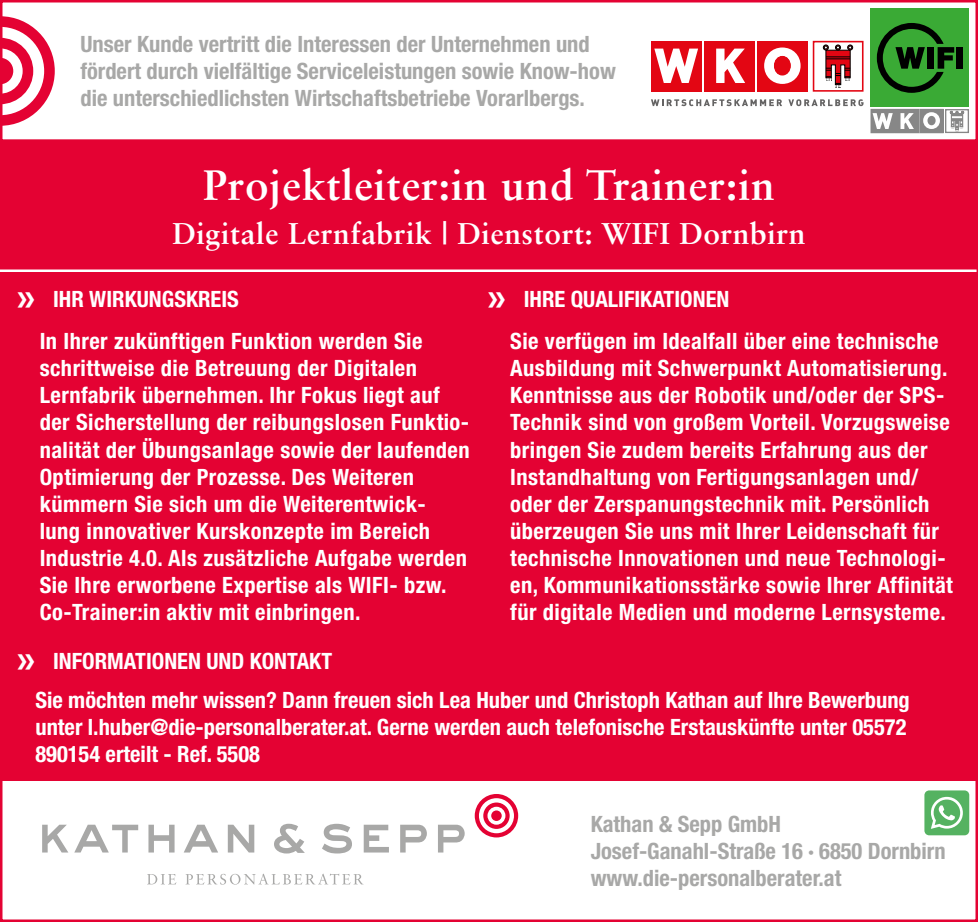
<style>
.page{position:relative;width:978px;height:922px;background:#fff}
.page>*{position:absolute;margin:0;border:0;box-sizing:border-box;transform-origin:0 0}
.t1{font:700 42.5px "Sabon LT Std";letter-spacing:.02em;color:#fff}
.t2{font:700 40px "Myriad Pro";color:#fff}
.t3{font:700 30px "Sabon LT Std";letter-spacing:.02em;color:#fff}
.t4{font:700 condensed 22.5px/27px "Helvetica Neue LT Std";letter-spacing:.02em;color:#fff}
.t5{font:700 condensed 22.5px/27px "Helvetica Neue LT Std";color:#a8a8a7}
.t6{font:700 condensed 22.5px/39.5px "Helvetica Neue LT Std";color:#fff}
</style>
<div class="page">
<div style="left:0;top:0;width:978px;height:780px;background:#e40233"></div>
<div style="left:1px;top:1px;width:976px;height:139px;background:#fff"></div>
<div style="left:0;top:0;width:978px;height:142px;border:2px solid #e40233"></div>
<svg style="left:0;top:16px;width:55px;height:110px"></svg>
<hr style="left:0;top:269px;width:977px;height:3px;background:#fff">
<svg style="left:475px;top:794px;width:43px;height:43px"></svg>
<svg style="left:42px;top:824px;width:26px;height:28px"></svg>
<svg style="left:74px;top:824px;width:64px;height:28px"></svg>
<svg style="left:148px;top:824px;width:27px;height:28px"></svg>
<svg style="left:184px;top:824px;width:34px;height:28px"></svg>
<svg style="left:228px;top:824px;width:26px;height:28px"></svg>
<svg style="left:322px;top:823px;width:30px;height:30px"></svg>
<svg style="left:364px;top:824px;width:25px;height:28px"></svg>
<svg style="left:400px;top:824px;width:27px;height:28px"></svg>
<svg style="left:438px;top:824px;width:27px;height:28px"></svg>
<svg style="left:147px;top:874px;width:29px;height:10px"></svg>
<svg style="left:186px;top:873px;width:177px;height:11px"></svg>
<svg style="left:274px;top:823px;width:31px;height:30px"></svg>
<div style="left:871px;top:9px;width:98px;height:98px;background:#3aaa35"></div>
<div style="left:956px;top:47px;width:7px;height:22px;background:#000"></div>
<svg style="left:877px;top:23px;width:77px;height:70px"></svg>
<div style="left:871px;top:109px;width:23px;height:24px;background:#878787"></div>
<div style="left:895px;top:109px;width:24px;height:24px;background:#878787"></div>
<div style="left:920px;top:109px;width:23px;height:24px;background:#878787"></div>
<svg style="left:873px;top:113px;width:20px;height:16px"></svg>
<svg style="left:923px;top:112px;width:17px;height:17px"></svg>
<div style="left:945px;top:109px;width:24px;height:24px;border:1px solid #878787"></div>
<svg style="left:950px;top:111px;width:14px;height:20px"></svg>
<svg style="left:900px;top:113px;width:14px;height:16px"></svg>
<div style="left:757px;top:41px;width:51px;height:50px;background:#e30613"></div>
<div style="left:704px;top:41px;width:51px;height:50px;background:#e30613"></div>
<svg style="left:716px;top:49px;width:29px;height:34px"></svg>
<div style="left:651px;top:41px;width:50px;height:50px;background:#e30613"></div>
<svg style="left:654px;top:49px;width:44px;height:34px"></svg>
<svg style="left:764px;top:47px;width:37px;height:37px"></svg>
<div style="left:774px;top:56px;width:16px;height:19px;background:#e30613;border-radius:50%"></div>
<div style="left:774px;top:56px;width:17px;height:19px;border:1px solid #e30613;border-radius:50%"></div>
<div style="left:813px;top:41px;width:51px;height:51px;background:#fff;border:2px solid #e30613"></div>
<svg style="left:823px;top:45px;width:30px;height:43px"></svg>
<svg style="left:651px;top:99px;width:131px;height:7px"></svg>
<svg style="left:788px;top:99px;width:76px;height:7px"></svg>
<p class="t5" style="left:80px;top:30px;width:537px">Unser Kunde vertritt die Interessen der Unternehmen und fördert durch vielfältige Serviceleistungen sowie Know-how die unterschiedlichsten Wirtschaftsbetriebe Vorarlbergs.</p>
<h1 class="t1" style="left:203px;top:158px;width:573px">Projektleiter:in und Trainer:in</h1>
<h3 class="t3" style="left:173px;top:215px;width:634px">Digitale Lernfabrik | Dienstort: WIFI Dornbirn</h3>
<p class="t4" style="left:510px;top:277px;width:430px;line-height:42.5px;text-indent:13px">IHRE QUALIFIKATIONEN<br>Sie verfügen im Idealfall über eine technische</p>
<p class="t4" style="left:510px;top:354px;width:444px">Ausbildung mit Schwerpunkt Automatisierung.<br>Kenntnisse aus der Robotik und/oder der SPS-Technik sind von großem Vorteil. Vorzugsweise bringen Sie zudem bereits Erfahrung aus der Instandhaltung von Fertigungsanlagen und/ oder der Zerspanungstechnik mit. Persönlich überzeugen Sie uns mit Ihrer Leidenschaft für technische Innovationen und neue Technologi&shy;en, Kommunikationsstärke sowie Ihrer Affinität für digitale Medien und moderne Lernsysteme.</p>
<p class="t6" style="left:53px;top:279px;width:187px">IHR WIRKUNGSKREIS</p>
<h2 class="t2" style="left:17px;top:271px;width:20px">»</h2>
<h2 class="t2" style="left:487px;top:271px;width:20px">»</h2>
<p class="t4" style="left:40px;top:327px;width:431px">In Ihrer zukünftigen Funktion werden Sie schrittweise die Betreuung der Digitalen Lernfabrik übernehmen. Ihr Fokus liegt auf der Sicherstellung der reibungslosen Funktio&shy;nalität der Übungsanlage sowie der laufenden Optimierung der Prozesse. Des Weiteren kümmern Sie sich um die Weiterentwick&shy;lung innovativer Kurskonzepte im Bereich Industrie 4.0. Als zusätzliche Aufgabe werden Sie Ihre erworbene Expertise als WIFI- bzw.<br>Co-Trainer:in aktiv mit einbringen.</p>
<p class="t6" style="left:35px;top:640px;width:876px;text-indent:18px">INFORMATIONEN UND KONTAKT<br>Sie möchten mehr wissen? Dann freuen sich Lea Huber und Christoph Kathan auf Ihre Bewerbung</p>
<p class="t6" style="left:35px;top:713px;width:873px;line-height:27px">unter l.huber@die-personalberater.at. Gerne werden auch telefonische Erstauskünfte unter 05572<br>890154 erteilt - Ref. 5508</p>
<h2 class="t2" style="left:17px;top:632px;width:20px">»</h2>
<p class="t5" style="left:591px;top:809px;width:356px">Kathan &amp; Sepp GmbH<br>Josef-Ganahl-Straße 16 · 6850 Dornbirn www.die-personalberater.at</p>
</div>
